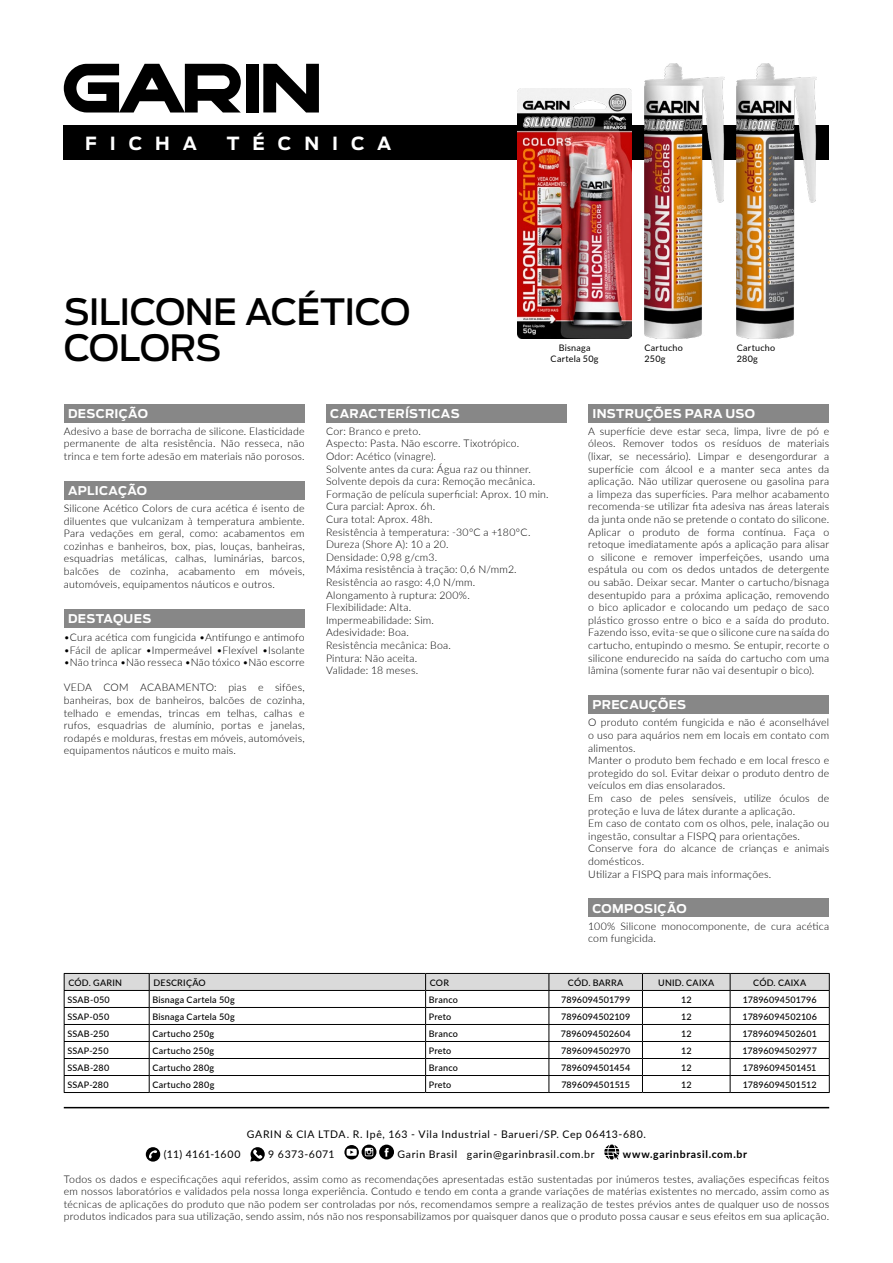
<style>
.page{position:relative;width:893px;height:1263px;background:#fff}
.page>*{position:absolute;margin:0;border:0;box-sizing:border-box;transform-origin:0 0}
.t1{font:500 36px/36px "Antenna";letter-spacing:-.025em;color:#000}
.t2{font:700 18px "Antenna";letter-spacing:.72em;color:#fff}
.t3{font:700 12px "Antenna";letter-spacing:.025em;color:#fff}
.t4{font:300 10.5px/12.6px "Lato";letter-spacing:.02em;color:#000;text-align:justify}
.t5{font:10.5px "Lato";letter-spacing:.06em;color:#000}
.t6{font:700 10.5px "Lato";letter-spacing:.06em;color:#000}
.t7{font:10.5px "Lato";letter-spacing:.03em;color:#000}
.t8{font:10.5px "Lato";letter-spacing:.04em;color:#000}
.t9{font:500 9px "Lato";letter-spacing:.02em;color:#000}
.t10{font:9px/10.8px "Lato";letter-spacing:.025em;color:#000}
</style>
<div class="page">
<svg style="left:146px;top:1147px;width:14px;height:14px"></svg>
<svg style="left:250px;top:1147px;width:15px;height:14px"></svg>
<svg style="left:344px;top:1144px;width:50px;height:15px"></svg>
<svg style="left:604px;top:1144px;width:15px;height:15px"></svg>
<div style="left:64px;top:125px;width:765px;height:35px;background:#000"></div>
<hr style="left:64px;top:1107px;width:765px;height:1px;background:#000">
<svg style="left:263px;top:64px;width:56px;height:49px"></svg>
<div style="left:246px;top:64px;width:12px;height:49px;background:#000"></div>
<svg style="left:64px;top:64px;width:177px;height:49px"></svg>
<div style="left:64px;top:404px;width:241px;height:18px;background:#878787"></div>
<div style="left:64px;top:481px;width:241px;height:18px;background:#878787"></div>
<div style="left:326px;top:404px;width:241px;height:18px;background:#878787"></div>
<div style="left:588px;top:404px;width:241px;height:18px;background:#878787"></div>
<div style="left:588px;top:695px;width:241px;height:19px;background:#878787"></div>
<div style="left:588px;top:899px;width:241px;height:18px;background:#878787"></div>
<div style="left:64px;top:609px;width:241px;height:18px;background:#878787"></div>
<hr style="left:64px;top:1092px;width:85px;height:1px;background:#000">
<hr style="left:149px;top:1092px;width:277px;height:1px;background:#000">
<hr style="left:426px;top:1092px;width:123px;height:1px;background:#000">
<hr style="left:549px;top:1092px;width:93px;height:1px;background:#000">
<hr style="left:642px;top:1092px;width:88px;height:1px;background:#000">
<hr style="left:730px;top:1092px;width:100px;height:1px;background:#000">
<svg style="left:64px;top:973px;width:766px;height:119px"></svg>
<img style="left:517px;top:88px;width:115px;height:250px">
<img style="left:644px;top:64px;width:80px;height:274px">
<img style="left:737px;top:64px;width:79px;height:274px">
<h2 class="t2" style="left:85px;top:133px;width:114px">FICHA</h2>
<h2 class="t2" style="left:227px;top:133px;width:166px">TÉCNICA</h2>
<h1 class="t1" style="left:64px;top:294px;width:348px">SILICONE ACÉTICO<br>COLORS</h1>
<p class="t10" style="left:551px;top:342px;width:49px;text-align:center">Bisnaga<br>Cartela 50g</p>
<p class="t10" style="left:644px;top:342px;width:40px">Cartucho<br>250g</p>
<p class="t10" style="left:737px;top:342px;width:40px">Cartucho<br>280g</p>
<p class="t3" style="left:68px;top:406px;width:81px">DESCRIÇÃO</p>
<p class="t4" style="left:64px;top:424px;width:242px">Adesivo a base de borracha de silicone. Elasticidade permanente de alta resistência. Não resseca, não trinca e tem forte adesão em materiais não porosos.</p>
<p class="t3" style="left:68px;top:484px;width:81px">APLICAÇÃO</p>
<p class="t4" style="left:64px;top:502px;width:242px">Silicone Acético Colors de cura acética é isento de diluentes que vulcanizam à temperatura ambiente.<br>Para vedações em geral, como: acabamentos em cozinhas e banheiros, box, pias, louças, banheiras, esquadrias metálicas, calhas, luminárias, barcos, balcões de cozinha, acabamento em móveis, automóveis, equipamentos náuticos e outros.</p>
<p class="t3" style="left:68px;top:611px;width:85px">DESTAQUES</p>
<p class="t4" style="left:64px;top:630px;width:242px">•Cura acética com fungicida •Antifungo e antimofo</p>
<p class="t4" style="left:64px;top:643px;width:242px">•Fácil de aplicar •Impermeável •Flexível •Isolante</p>
<p class="t4" style="left:64px;top:656px;width:242px">•Não trinca •Não resseca •Não tóxico •Não escorre</p>
<p class="t4" style="left:64px;top:681px;width:242px">VEDA COM ACABAMENTO: pias e sifões, banheiras, box de banheiros, balcões de cozinha, telhado e emendas, trincas em telhas, calhas e rufos, esquadrias de alumínio, portas e janelas, rodapés e molduras, frestas em móveis, automóveis, equipamentos náuticos e muito mais.</p>
<p class="t3" style="left:330px;top:406px;width:131px">CARACTERÍSTICAS</p>
<p class="t4" style="left:326px;top:424px;width:224px;text-align:left">Cor: Branco e preto.<br>Aspecto: Pasta. Não escorre. Tixotrópico.<br>Odor: Acético (vinagre).<br>Solvente antes da cura: Água raz ou thinner.<br>Solvente depois da cura: Remoção mecânica.<br>Formação de película superficial: Aprox. 10 min.<br>Cura parcial: Aprox. 6h.<br>Cura total: Aprox. 48h.<br>Resistência à temperatura: -30ºC a +180ºC.<br>Dureza (Shore A): 10 a 20.<br>Densidade: 0,98 g/cm3.<br>Máxima resistência à tração: 0,6 N/mm2.<br>Resistência ao rasgo: 4,0 N/mm.<br>Alongamento à ruptura: 200%.<br>Flexibilidade: Alta.<br>Impermeabilidade: Sim.<br>Adesividade: Boa.<br>Resistência mecânica: Boa.<br>Pintura: Não aceita.<br>Validade: 18 meses.</p>
<p class="t3" style="left:592px;top:406px;width:164px">INSTRUÇÕES PARA USO</p>
<p class="t4" style="left:588px;top:424px;width:242px">A superfície deve estar seca, limpa, livre de pó e óleos. Remover todos os resíduos de materiais (lixar, se necessário). Limpar e desengordurar a superfície com álcool e a manter seca antes da aplicação. Não utilizar querosene ou gasolina para a limpeza das superfícies. Para melhor acabamento recomenda-se utilizar fita adesiva nas áreas laterais da junta onde não se pretende o contato do silicone.<br>Aplicar o produto de forma contínua. Faça o retoque imediatamente após a aplicação para alisar o silicone e remover imperfeições, usando uma espátula ou com os dedos untados de detergente ou sabão. Deixar secar. Manter o cartucho/bisnaga desentupido para a próxima aplicação, removendo o bico aplicador e colocando um pedaço de saco plástico grosso entre o bico e a saída do produto.<br>Fazendo isso, evita-se que o silicone cure na saída do cartucho, entupindo o mesmo. Se entupir, recorte o silicone endurecido na saída do cartucho com uma lâmina (somente furar não vai desentupir o bico).</p>
<p class="t3" style="left:592px;top:698px;width:95px">PRECAUÇÕES</p>
<p class="t4" style="left:588px;top:716px;width:242px;text-align:left">O produto contém fungicida e não é aconselhável o uso para aquários nem em locais em contato com alimentos.<br>Manter o produto bem fechado e em local fresco e protegido do sol. Evitar deixar o produto dentro de veículos em dias ensolarados.<br>Em caso de peles sensíveis, utilize óculos de proteção e luva de látex durante a aplicação.<br>Em caso de contato com os olhos, pele, inalação ou ingestão, consultar a FISPQ para orientações.<br>Conserve fora do alcance de crianças e animais domésticos.<br>Utilizar a FISPQ para mais informações.</p>
<p class="t3" style="left:592px;top:901px;width:96px">COMPOSIÇÃO</p>
<p class="t4" style="left:588px;top:919px;width:242px">100% Silicone monocomponente, de cura acética com fungicida.</p>
<p class="t9" style="left:68px;top:976px;width:55px">CÓD. GARIN</p>
<p class="t9" style="left:153px;top:976px;width:54px">DESCRIÇÃO</p>
<p class="t9" style="left:430px;top:976px;width:21px">COR</p>
<p class="t9" style="left:568px;top:976px;width:57px">CÓD. BARRA</p>
<p class="t9" style="left:658px;top:976px;width:58px">UNID. CAIXA</p>
<p class="t9" style="left:753px;top:976px;width:54px">CÓD. CAIXA</p>
<p class="t9" style="left:67px;top:993px;width:44px">SSAB-050</p>
<p class="t9" style="left:152px;top:993px;width:84px">Bisnaga Cartela 50g</p>
<p class="t9" style="left:429px;top:993px;width:31px">Branco</p>
<p class="t9" style="left:561px;top:993px;width:71px">7896094501799</p>
<p class="t9" style="left:681px;top:993px;width:12px">12</p>
<p class="t9" style="left:743px;top:993px;width:75px">17896094501796</p>
<p class="t9" style="left:67px;top:1010px;width:43px">SSAP-050</p>
<p class="t9" style="left:152px;top:1010px;width:84px">Bisnaga Cartela 50g</p>
<p class="t9" style="left:429px;top:1010px;width:24px">Preto</p>
<p class="t9" style="left:561px;top:1010px;width:71px">7896094502109</p>
<p class="t9" style="left:681px;top:1010px;width:12px">12</p>
<p class="t9" style="left:743px;top:1010px;width:76px">17896094502106</p>
<p class="t9" style="left:67px;top:1027px;width:43px">SSAB-250</p>
<p class="t9" style="left:152px;top:1027px;width:63px">Cartucho 250g</p>
<p class="t9" style="left:429px;top:1027px;width:31px">Branco</p>
<p class="t9" style="left:561px;top:1027px;width:71px">7896094502604</p>
<p class="t9" style="left:681px;top:1027px;width:12px">12</p>
<p class="t9" style="left:742px;top:1027px;width:76px">17896094502601</p>
<p class="t9" style="left:67px;top:1044px;width:43px">SSAP-250</p>
<p class="t9" style="left:152px;top:1044px;width:63px">Cartucho 250g</p>
<p class="t9" style="left:429px;top:1044px;width:24px">Preto</p>
<p class="t9" style="left:561px;top:1044px;width:71px">7896094502970</p>
<p class="t9" style="left:681px;top:1044px;width:12px">12</p>
<p class="t9" style="left:742px;top:1044px;width:76px">17896094502977</p>
<p class="t9" style="left:67px;top:1061px;width:43px">SSAB-280</p>
<p class="t9" style="left:152px;top:1061px;width:63px">Cartucho 280g</p>
<p class="t9" style="left:429px;top:1061px;width:31px">Branco</p>
<p class="t9" style="left:561px;top:1061px;width:71px">7896094501454</p>
<p class="t9" style="left:681px;top:1061px;width:12px">12</p>
<p class="t9" style="left:743px;top:1061px;width:75px">17896094501451</p>
<p class="t9" style="left:67px;top:1078px;width:43px">SSAP-280</p>
<p class="t9" style="left:152px;top:1078px;width:63px">Cartucho 280g</p>
<p class="t9" style="left:429px;top:1078px;width:24px">Preto</p>
<p class="t9" style="left:561px;top:1078px;width:70px">7896094501515</p>
<p class="t9" style="left:681px;top:1078px;width:12px">12</p>
<p class="t9" style="left:743px;top:1078px;width:75px">17896094501512</p>
<p class="t5" style="left:247px;top:1127px;width:401px">GARIN &amp; CIA LTDA. R. Ipê, 163 - Vila Industrial - Barueri/SP. Cep 06413-680.</p>
<p class="t7" style="left:164px;top:1147px;width:78px">(11) 4161-1600</p>
<p class="t8" style="left:268px;top:1147px;width:68px">9 6373-6071</p>
<p class="t5" style="left:398px;top:1147px;width:199px">Garin Brasil garin@garinbrasil.com.br</p>
<p class="t6" style="left:623px;top:1146px;width:126px">www.garinbrasil.com.br</p>
<p class="t4" style="left:64px;top:1172px;width:767px">Todos os dados e especificações aqui referidos, assim como as recomendações apresentadas estão sustentadas por inúmeros testes, avaliações especificas feitos em nossos laboratórios e validados pela nossa longa experiência. Contudo e tendo em conta a grande variações de matérias existentes no mercado, assim como as técnicas de aplicações do produto que não podem ser controladas por nós, recomendamos sempre a realização de testes prévios antes de qualquer uso de nossos produtos indicados para sua utilização, sendo assim, nós não nos responsabilizamos por quaisquer danos que o produto possa causar e seus efeitos em sua aplicação.</p>
</div>
